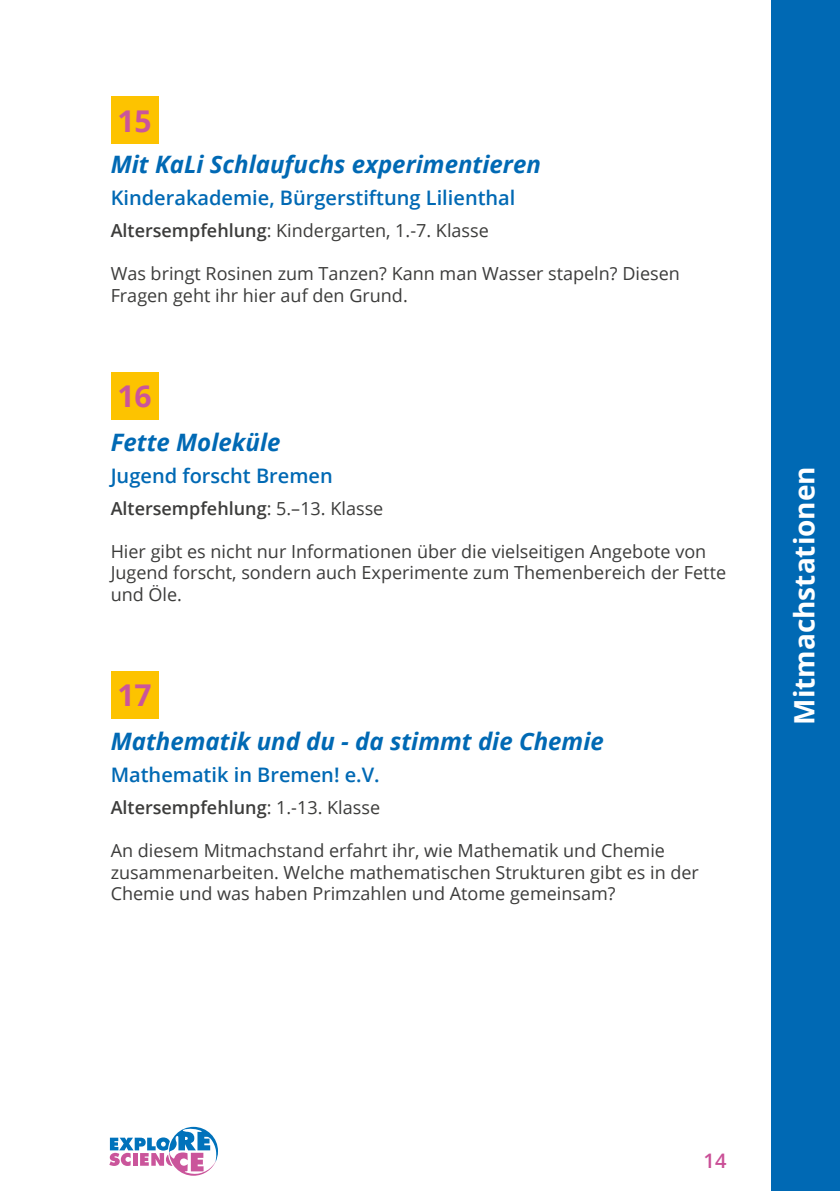
<style>
.page{position:relative;width:840px;height:1191px;background:#fff}
.page>*{position:absolute;margin:0;border:0;box-sizing:border-box;transform-origin:0 0}
.t1{font:700 30px "Open Sans";color:#ca559b}
.t2{font:700 28px "Open Sans";color:#fff}
.t3{font:italic 700 24px "Open Sans";color:#0069b4}
.t4{font:600 20px "Open Sans";color:#0069b4}
.t5{font:600 20px "Open Sans";color:#ca5097}
.t6{font:18px/21.6px "Open Sans";color:#3c3c3b}
.t7{font:600 18px "Open Sans";color:#3c3c3b}
.s1{font-weight:600}
.s2{font-weight:400}
</style>
<div class="page">
<svg style="left:109px;top:1126px;width:109px;height:49px"></svg>
<div style="left:111px;top:96px;width:47px;height:48px;background:#fdc300"></div>
<div style="left:111px;top:372px;width:47px;height:47px;background:#fdc300"></div>
<div style="left:111px;top:671px;width:47px;height:47px;background:#fdc300"></div>
<div style="left:771px;top:0;width:68px;height:1191px;background:#0069b4"></div>
<h1 class="t1" style="left:117px;top:100px;width:36px">15</h1>
<h3 class="t3" style="left:111px;top:147px;width:431px">Mit KaLi Schlaufuchs experimentieren</h3>
<p class="t4" style="left:111px;top:184px;width:406px">Kinderakademie, Bürgerstiftung Lilienthal</p>
<p class="t6" style="left:111px;top:219px;width:379px"><span class="s1">Altersempfehlung</span>: Kindergarten, 1.-7. Klasse</p>
<p class="t6" style="left:111px;top:262px;width:570px">Was bringt Rosinen zum Tanzen? Kann man Wasser stapeln? Diesen<br>Fragen geht ihr hier auf den Grund.</p>
<h1 class="t1" style="left:117px;top:375px;width:36px">16</h1>
<h3 class="t3" style="left:111px;top:425px;width:171px">Fette Moleküle</h3>
<p class="t4" style="left:111px;top:461px;width:223px">Jugend forscht Bremen</p>
<p class="t7" style="left:111px;top:496px;width:274px">Altersempfehlung<span class="s2">: 5.–13. Klasse</span></p>
<p class="t6" style="left:111px;top:540px;width:616px">Hier gibt es nicht nur Informationen über die vielseitigen Angebote von<br>Jugend forscht, sondern auch Experimente zum Themenbereich der Fette und Öle.</p>
<h1 class="t1" style="left:117px;top:674px;width:36px">17</h1>
<h3 class="t3" style="left:111px;top:724px;width:494px">Mathematik und du - da stimmt die Chemie</h3>
<p class="t4" style="left:111px;top:761px;width:270px">Mathematik in Bremen! e.V.</p>
<p class="t7" style="left:111px;top:795px;width:271px">Altersempfehlung<span class="s2">: 1.-13. Klasse</span></p>
<p class="t6" style="left:111px;top:839px;width:589px">An diesem Mitmachstand erfahrt ihr, wie Mathematik und Chemie zusammenarbeiten. Welche mathematischen Strukturen gibt es in der<br>Chemie und was haben Primzahlen und Atome gemeinsam?</p>
<h2 class="t2" style="left:784px;top:725px;width:260px;rotate:-90deg">Mitmachstationen</h2>
<p class="t5" style="left:703px;top:1146px;width:24px">14</p>
</div>
